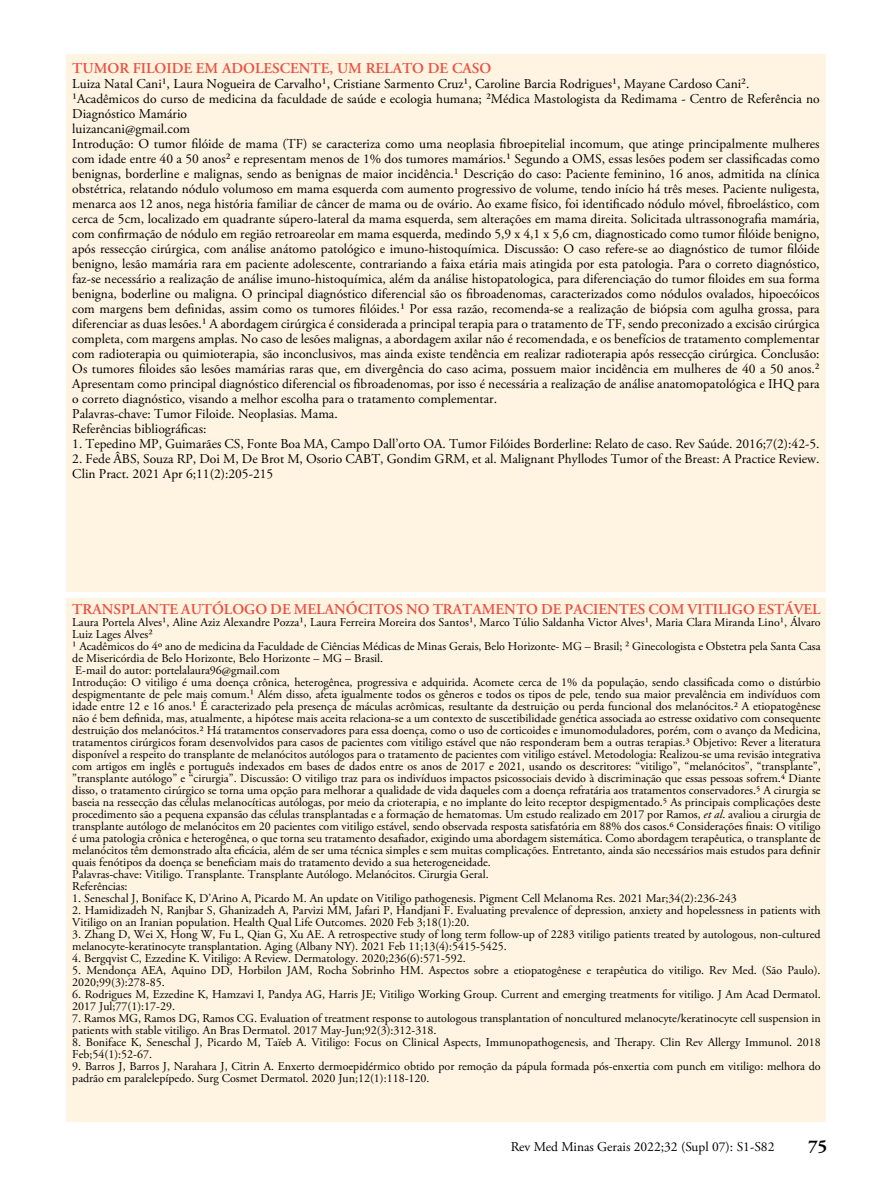
<style>
.page{position:relative;width:893px;height:1191px;background:#fff}
.page>*{position:absolute;margin:0;border:0;box-sizing:border-box;transform-origin:0 0}
.t1{font:700 18px "Adobe Garamond Pro";color:#000}
.t2{font:600 15px "Adobe Garamond Pro";color:#ea503f}
.t3{font:13.5px/15px "Adobe Garamond Pro";color:#000}
.t4{font:12px/12px "Adobe Garamond Pro";color:#000}
.s1{font-style:italic}
</style>
<div class="page">
<div style="left:67px;top:599px;width:759px;height:523px;background:#fff3e1"></div>
<div style="left:67px;top:55px;width:759px;height:537px;background:#fff3e1"></div>
<p class="t2" style="left:72px;top:60px;width:420px">TUMOR FILOIDE EM ADOLESCENTE, UM RELATO DE CASO</p>
<p class="t3" style="left:72px;top:77px;width:749px">Luiza Natal Cani¹, Laura Nogueira de Carvalho¹, Cristiane Sarmento Cruz¹, Caroline Barcia Rodrigues¹, Mayane Cardoso Cani².<br>¹Acadêmicos do curso de medicina da faculdade de saúde e ecologia humana; ²Médica Mastologista da Redimama - Centro de Referência no Diagnóstico Mamário<br>luizancani@gmail.com<br>Introdução: O tumor filóide de mama (TF) se caracteriza como uma neoplasia fibroepitelial incomum, que atinge principalmente mulheres com idade entre 40 a 50 anos² e representam menos de 1% dos tumores mamários.¹ Segundo a OMS, essas lesões podem ser classificadas como benignas, borderline e malignas, sendo as benignas de maior incidência.¹ Descrição do caso: Paciente feminino, 16 anos, admitida na clínica obstétrica, relatando nódulo volumoso em mama esquerda com aumento progressivo de volume, tendo início há três meses. Paciente nuligesta, menarca aos 12 anos, nega história familiar de câncer de mama ou de ovário. Ao exame físico, foi identificado nódulo móvel, fibroelástico, com cerca de 5cm, localizado em quadrante súpero-lateral da mama esquerda, sem alterações em mama direita. Solicitada ultrassonografia mamária, com confirmação de nódulo em região retroareolar em mama esquerda, medindo 5,9 x 4,1 x 5,6 cm, diagnosticado como tumor filóide benigno, após ressecção cirúrgica, com análise anátomo patológico e imuno-histoquímica. Discussão: O caso refere-se ao diagnóstico de tumor filóide benigno, lesão mamária rara em paciente adolescente, contrariando a faixa etária mais atingida por esta patologia. Para o correto diagnóstico, faz-se necessário a realização de análise imuno-histoquímica, além da análise histopatologica, para diferenciação do tumor filoides em sua forma benigna, boderline ou maligna. O principal diagnóstico diferencial são os fibroadenomas, caracterizados como nódulos ovalados, hipoecóicos com margens bem definidas, assim como os tumores filóides.¹ Por essa razão, recomenda-se a realização de biópsia com agulha grossa, para diferenciar as duas lesões.¹ A abordagem cirúrgica é considerada a principal terapia para o tratamento de TF, sendo preconizado a excisão cirúrgica completa, com margens amplas. No caso de lesões malignas, a abordagem axilar não é recomendada, e os benefícios de tratamento complementar com radioterapia ou quimioterapia, são inconclusivos, mas ainda existe tendência em realizar radioterapia após ressecção cirúrgica. Conclusão:<br>Os tumores filoides são lesões mamárias raras que, em divergência do caso acima, possuem maior incidência em mulheres de 40 a 50 anos.²<br>Apresentam como principal diagnóstico diferencial os fibroadenomas, por isso é necessária a realização de análise anatomopatológica e IHQ para o correto diagnóstico, visando a melhor escolha para o tratamento complementar.<br>Palavras-chave: Tumor Filoide. Neoplasias. Mama.<br>Referências bibliográficas:</p>
<p class="t3" style="left:72px;top:437px;width:749px">1. Tepedino MP, Guimarães CS, Fonte Boa MA, Campo Dall’orto OA. Tumor Filóides Borderline: Relato de caso. Rev Saúde. 2016;7(2):42-5.</p>
<p class="t3" style="left:72px;top:452px;width:749px">2. Fede ÂBS, Souza RP, Doi M, De Brot M, Osorio CABT, Gondim GRM, et al. Malignant Phyllodes Tumor of the Breast: A Practice Review.<br>Clin Pract. 2021 Apr 6;11(2):205-215</p>
<p class="t2" style="left:72px;top:600px;width:750px">TRANSPLANTE AUTÓLOGO DE MELANÓCITOS NO TRATAMENTO DE PACIENTES COM VITILIGO ESTÁVEL</p>
<p class="t4" style="left:72px;top:616px;width:750px">Laura Portela Alves¹, Aline Aziz Alexandre Pozza¹, Laura Ferreira Moreira dos Santos¹, Marco Túlio Saldanha Victor Alves¹, Maria Clara Miranda Lino¹, Álvaro Luiz Lages Alves²<br>¹ Acadêmicos do 4º ano de medicina da Faculdade de Ciências Médicas de Minas Gerais, Belo Horizonte- MG – Brasil; ² Ginecologista e Obstetra pela Santa Casa de Misericórdia de Belo Horizonte, Belo Horizonte – MG – Brasil.<br>E-mail do autor: portelalaura96@gmail.com<br>Introdução: O vitiligo é uma doença crônica, heterogênea, progressiva e adquirida. Acomete cerca de 1% da população, sendo classificada como o distúrbio despigmentante de pele mais comum.¹ Além disso, afeta igualmente todos os gêneros e todos os tipos de pele, tendo sua maior prevalência em indivíduos com idade entre 12 e 16 anos.¹ É caracterizado pela presença de máculas acrômicas, resultante da destruição ou perda funcional dos melanócitos.2 A etiopatogênese não é bem definida, mas, atualmente, a hipótese mais aceita relaciona-se a um contexto de suscetibilidade genética associada ao estresse oxidativo com consequente destruição dos melanócitos.2 Há tratamentos conservadores para essa doença, como o uso de corticoides e imunomoduladores, porém, com o avanço da Medicina, tratamentos cirúrgicos foram desenvolvidos para casos de pacientes com vitiligo estável que não responderam bem a outras terapias.3 Objetivo: Rever a literatura disponível a respeito do transplante de melanócitos autólogos para o tratamento de pacientes com vitiligo estável. Metodologia: Realizou-se uma revisão integrativa com artigos em inglês e português indexados em bases de dados entre os anos de 2017 e 2021, usando os descritores: “vitiligo”, “melanócitos”, “transplante”, ”transplante autólogo” e “cirurgia”. Discussão: O vitiligo traz para os indivíduos impactos psicossociais devido à discriminação que essas pessoas sofrem.4 Diante disso, o tratamento cirúrgico se torna uma opção para melhorar a qualidade de vida daqueles com a doença refratária aos tratamentos conservadores.5 A cirurgia se baseia na ressecção das células melanocíticas autólogas, por meio da crioterapia, e no implante do leito receptor despigmentado.5 As principais complicações deste procedimento são a pequena expansão das células transplantadas e a formação de hematomas. Um estudo realizado em 2017 por Ramos, <span class="s1">et al</span>. avaliou a cirurgia de transplante autólogo de melanócitos em 20 pacientes com vitiligo estável, sendo observada resposta satisfatória em 88% dos casos.6 Considerações finais: O vitiligo é uma patologia crônica e heterogênea, o que torna seu tratamento desafiador, exigindo uma abordagem sistemática. Como abordagem terapêutica, o transplante de melanócitos têm demonstrado alta eficácia, além de ser uma técnica simples e sem muitas complicações. Entretanto, ainda são necessários mais estudos para definir quais fenótipos da doença se beneficiam mais do tratamento devido a sua heterogeneidade.<br>Palavras-chave: Vitiligo. Transplante. Transplante Autólogo. Melanócitos. Cirurgia Geral.<br>Referências:</p>
<p class="t4" style="left:72px;top:892px;width:666px">1. Seneschal J, Boniface K, D’Arino A, Picardo M. An update on Vitiligo pathogenesis. Pigment Cell Melanoma Res. 2021 Mar;34(2):236-243</p>
<p class="t4" style="left:72px;top:904px;width:750px">2. Hamidizadeh N, Ranjbar S, Ghanizadeh A, Parvizi MM, Jafari P, Handjani F. Evaluating prevalence of depression, anxiety and hopelessness in patients with<br>Vitiligo on an Iranian population. Health Qual Life Outcomes. 2020 Feb 3;18(1):20.</p>
<p class="t4" style="left:72px;top:928px;width:750px">3. Zhang D, Wei X, Hong W, Fu L, Qian G, Xu AE. A retrospective study of long term follow-up of 2283 vitiligo patients treated by autologous, non-cultured melanocyte-keratinocyte transplantation. Aging (Albany NY). 2021 Feb 11;13(4):5415-5425.</p>
<p class="t4" style="left:72px;top:952px;width:395px">4. Bergqvist C, Ezzedine K. Vitiligo: A Review. Dermatology. 2020;236(6):571-592.</p>
<p class="t4" style="left:72px;top:964px;width:750px">5. Mendonça AEA, Aquino DD, Horbilon JAM, Rocha Sobrinho HM. Aspectos sobre a etiopatogênese e terapêutica do vitiligo. Rev Med. (São Paulo).<br>2020;99(3):278-85.</p>
<p class="t4" style="left:72px;top:988px;width:750px">6. Rodrigues M, Ezzedine K, Hamzavi I, Pandya AG, Harris JE; Vitiligo Working Group. Current and emerging treatments for vitiligo. J Am Acad Dermatol.<br>2017 Jul;77(1):17-29.</p>
<p class="t4" style="left:72px;top:1012px;width:750px">7. Ramos MG, Ramos DG, Ramos CG. Evaluation of treatment response to autologous transplantation of noncultured melanocyte/keratinocyte cell suspension in patients with stable vitiligo. An Bras Dermatol. 2017 May-Jun;92(3):312-318.</p>
<p class="t4" style="left:72px;top:1036px;width:750px">8. Boniface K, Seneschal J, Picardo M, Taïeb A. Vitiligo: Focus on Clinical Aspects, Immunopathogenesis, and Therapy. Clin Rev Allergy Immunol. 2018<br>Feb;54(1):52-67.</p>
<p class="t4" style="left:72px;top:1060px;width:750px">9. Barros J, Barros J, Narahara J, Citrin A. Enxerto dermoepidérmico obtido por remoção da pápula formada pós-enxertia com punch em vitiligo: melhora do padrão em paralelepípedo. Surg Cosmet Dermatol. 2020 Jun;12(1):118-120.</p>
<p class="t3" style="left:511px;top:1139px;width:265px">Rev Med Minas Gerais 2022;32 (Supl 07): S1-S82</p>
<h1 class="t1" style="left:808px;top:1136px;width:20px">75</h1>
</div>
